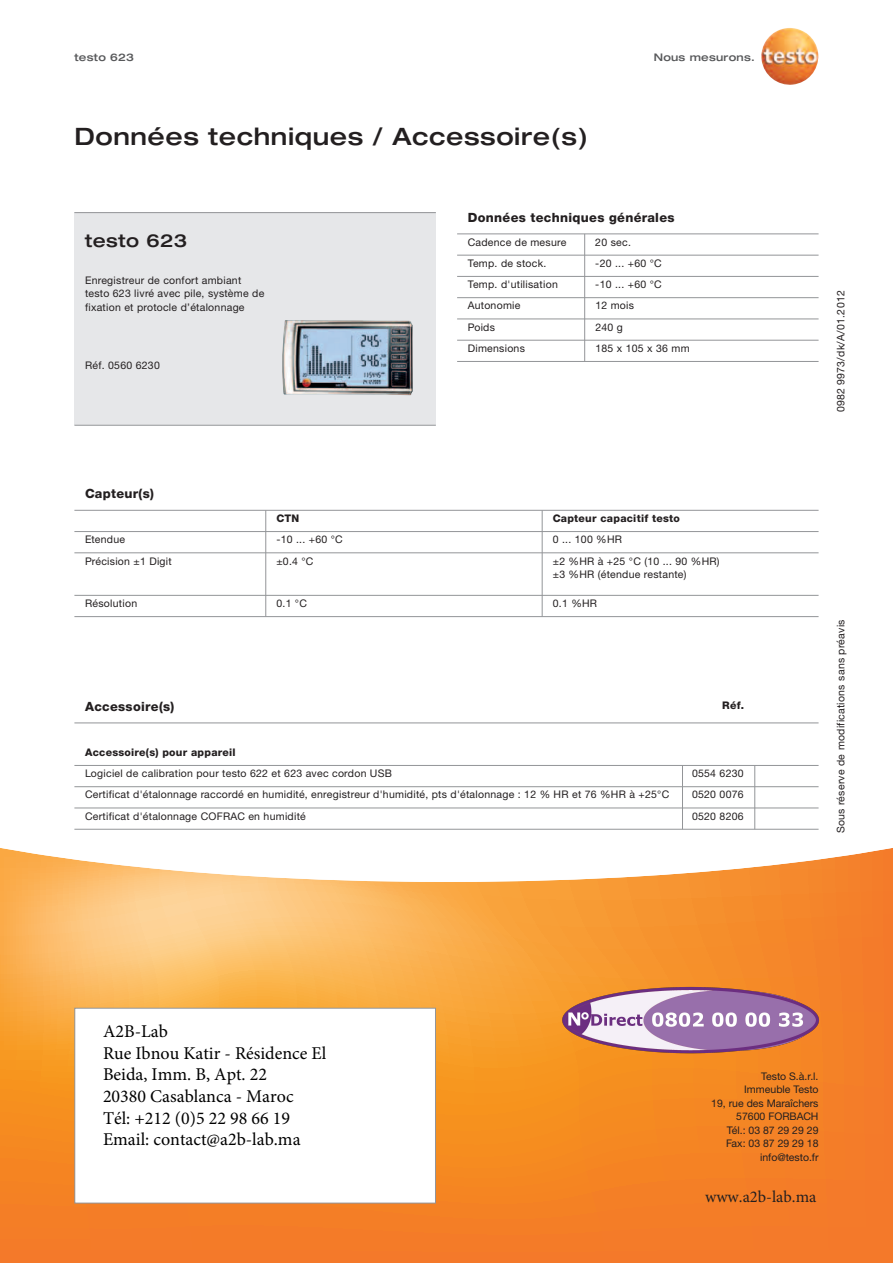
<style>
.page{position:relative;width:893px;height:1263px;background:#fff}
.page>*{position:absolute;margin:0;border:0;box-sizing:border-box;transform-origin:0 0}
.t1{font:500 expanded 24px "Helvetica Neue LT Com";letter-spacing:.025em;color:#231f20}
.t2{font:18px/21.6px "Minion Pro";color:#000}
.t3{font:500 expanded 18px "Helvetica Neue LT Com";letter-spacing:.025em;color:#231f20}
.t4{font:16.5px "Minion Pro";color:#231f20}
.t5{font:800 12.75px "Helvetica Neue LTW1 G";letter-spacing:.025em;color:#231f20}
.t6{font:10.5px/13.5px "Helvetica Neue LTW1 G";letter-spacing:.025em;color:#231f20}
.t7{font:10.5px/13.5px "Helvetica Neue LTW1 G";color:#231f20;text-align:right}
.t8{font:800 10.5px "Helvetica Neue LTW1 G";letter-spacing:.025em;color:#231f20}
.t9{font:500 expanded 10.5px "Helvetica Neue LT Com";letter-spacing:.025em;color:#57585a}
</style>
<div class="page">
<svg style="left:0;top:848px;width:893px;height:415px"></svg>
<div style="left:75px;top:1008px;width:360px;height:195px;background:#fff"></div>
<div style="left:74px;top:1008px;width:362px;height:195px;border:1px solid #939598"></div>
<img style="left:761px;top:28px;width:57px;height:57px">
<div style="left:74px;top:213px;width:362px;height:212px;background:#e6e7e9"></div>
<hr style="left:74px;top:212px;width:362px;height:1px;background:#939598">
<hr style="left:74px;top:425px;width:362px;height:1px;background:#939598">
<img style="left:282px;top:320px;width:131px;height:75px">
<hr style="left:457px;top:233px;width:362px;height:1px;background:#939598">
<hr style="left:457px;top:276px;width:362px;height:1px;background:#939598">
<hr style="left:457px;top:297px;width:362px;height:1px;background:#939598">
<hr style="left:457px;top:319px;width:362px;height:1px;background:#939598">
<hr style="left:457px;top:340px;width:362px;height:1px;background:#939598">
<hr style="left:457px;top:361px;width:362px;height:1px;background:#939598">
<hr style="left:457px;top:255px;width:362px;height:1px;background:#939598">
<hr style="left:584px;top:234px;width:1px;height:127px;background:#939598">
<hr style="left:74px;top:722px;width:745px;height:1px;background:#939598">
<hr style="left:74px;top:765px;width:745px;height:1px;background:#939598">
<hr style="left:74px;top:786px;width:745px;height:1px;background:#939598">
<hr style="left:74px;top:807px;width:745px;height:1px;background:#939598">
<hr style="left:74px;top:829px;width:745px;height:1px;background:#939598">
<svg style="left:682px;top:766px;width:1px;height:63px"></svg>
<svg style="left:754px;top:766px;width:1px;height:63px"></svg>
<hr style="left:74px;top:510px;width:745px;height:1px;background:#939598">
<hr style="left:74px;top:531px;width:745px;height:1px;background:#939598">
<hr style="left:74px;top:552px;width:745px;height:1px;background:#939598">
<hr style="left:74px;top:595px;width:745px;height:1px;background:#939598">
<hr style="left:74px;top:616px;width:745px;height:1px;background:#939598">
<hr style="left:265px;top:510px;width:1px;height:107px;background:#939598">
<hr style="left:542px;top:510px;width:1px;height:107px;background:#939598">
<img style="left:550px;top:945px;width:285px;height:143px">
<p class="t9" style="left:74px;top:50px;width:61px">testo 623</p>
<h1 class="t1" style="left:74px;top:121px;width:515px">Données techniques / Accessoire(s)</h1>
<p class="t9" style="left:654px;top:50px;width:103px">Nous mesurons.</p>
<h2 class="t3" style="left:85px;top:229px;width:104px">testo 623</h2>
<p class="t6" style="left:85px;top:274px;width:181px">Enregistreur de confort ambiant testo 623 livré avec pile, système de fixation et protocle d’étalonnage</p>
<p class="t6" style="left:85px;top:359px;width:76px">Réf. 0560 6230</p>
<p class="t5" style="left:468px;top:213px;width:208px">Données techniques générales</p>
<p class="t6" style="left:468px;top:257px;width:80px">Temp. de stock.</p>
<p class="t6" style="left:595px;top:257px;width:68px">-20 ... +60 °C</p>
<p class="t6" style="left:468px;top:236px;width:100px">Cadence de mesure</p>
<p class="t6" style="left:595px;top:236px;width:37px">20 sec.</p>
<p class="t6" style="left:468px;top:279px;width:92px">Temp. d'utilisation</p>
<p class="t6" style="left:595px;top:279px;width:68px">-10 ... +60 °C</p>
<p class="t6" style="left:468px;top:300px;width:54px">Autonomie</p>
<p class="t6" style="left:595px;top:300px;width:40px">12 mois</p>
<p class="t6" style="left:468px;top:321px;width:29px">Poids</p>
<p class="t6" style="left:595px;top:321px;width:29px">240 g</p>
<p class="t6" style="left:468px;top:342px;width:59px">Dimensions</p>
<p class="t6" style="left:595px;top:342px;width:96px">185 x 105 x 36 mm</p>
<p class="t5" style="left:85px;top:489px;width:70px">Capteur(s)</p>
<p class="t8" style="left:276px;top:514px;width:24px">CTN</p>
<p class="t8" style="left:553px;top:514px;width:129px">Capteur capacitif testo</p>
<p class="t6" style="left:85px;top:534px;width:42px">Etendue</p>
<p class="t6" style="left:276px;top:534px;width:68px">-10 ... +60 °C</p>
<p class="t6" style="left:553px;top:534px;width:71px">0 ... 100 %HR</p>
<p class="t6" style="left:85px;top:555px;width:88px">Précision ±1 Digit</p>
<p class="t6" style="left:276px;top:555px;width:39px">±0.4 °C</p>
<p class="t6" style="left:553px;top:555px;width:168px">±2 %HR à +25 °C (10 ... 90 %HR) ±3 %HR (étendue restante)</p>
<p class="t6" style="left:85px;top:598px;width:54px">Résolution</p>
<p class="t6" style="left:276px;top:598px;width:32px">0.1 °C</p>
<p class="t6" style="left:553px;top:598px;width:46px">0.1 %HR</p>
<p class="t5" style="left:85px;top:702px;width:91px">Accessoire(s)</p>
<p class="t8" style="left:722px;top:702px;width:23px">Réf.</p>
<p class="t8" style="left:85px;top:748px;width:152px">Accessoire(s) pour appareil</p>
<p class="t6" style="left:85px;top:768px;width:308px">Logiciel de calibration pour testo 622 et 623 avec cordon USB</p>
<p class="t6" style="left:692px;top:768px;width:53px">0554 6230</p>
<p class="t6" style="left:85px;top:810px;width:222px">Certificat d'étalonnage COFRAC en humidité</p>
<p class="t6" style="left:692px;top:810px;width:53px">0520 8206</p>
<p class="t6" style="left:85px;top:789px;width:586px">Certificat d'étalonnage raccordé en humidité, enregistreur d'humidité, pts d'étalonnage : 12 % HR et 76 %HR à +25°C</p>
<p class="t6" style="left:692px;top:789px;width:53px">0520 0076</p>
<p class="t6" style="left:835px;top:412px;width:124px;rotate:-90deg">0982 9973/dk/A/01.2012</p>
<p class="t6" style="left:835px;top:833px;width:216px;rotate:-90deg">Sous réserve de modifications sans préavis</p>
<h2 class="t2" style="left:103px;top:1020px;width:225px">A2B-Lab<br>Rue Ibnou Katir - Résidence El<br>Beida, Imm. B, Apt. 22<br>20380 Casablanca - Maroc<br>Tél: +212 (0)5 22 98 66 19<br>Email: contact@a2b-lab.ma</h2>
<p class="t7" style="left:711px;top:1070px;width:109px">Testo S.à.r.l.<br>Immeuble Testo<br>19, rue des Maraîchers<br>57600 FORBACH<br>Tél.: 03 87 29 29 29<br>Fax: 03 87 29 29 18 info@testo.fr</p>
<h3 class="t4" style="left:705px;top:1185px;width:113px">www.a2b-lab.ma</h3>
</div>
